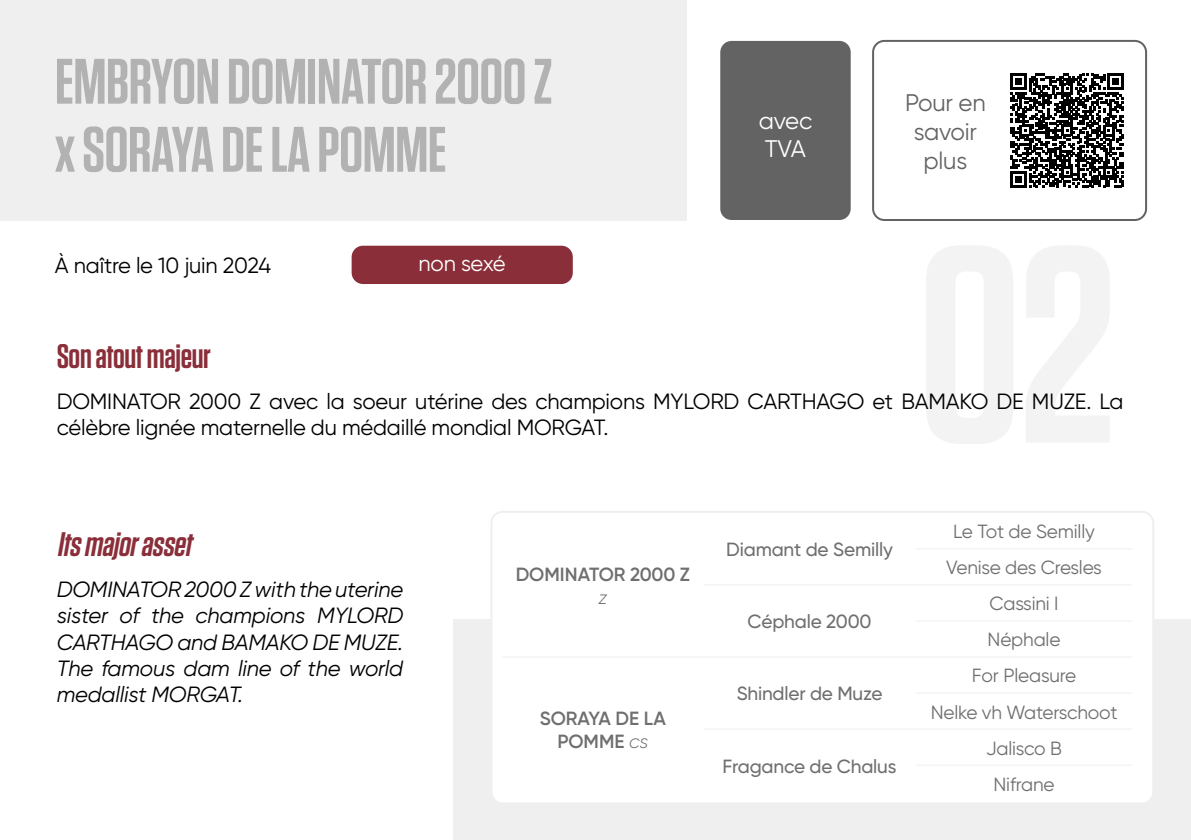
<style>
.page{position:relative;width:1191px;height:840px;background:#fff}
.page>*{position:absolute;margin:0;border:0;box-sizing:border-box;transform-origin:0 0}
.t1{font:600 64px/68px "Tungsten";letter-spacing:-.01em;color:#b3b2b2}
.t2{font:600 34px "Tungsten";letter-spacing:-.01em;color:#8a2f3a}
.t3{font:italic 600 34px "Tungsten";color:#8a2f3a}
.t4{font:24px/28.8px "Gilroy";letter-spacing:-.01em;color:#646363;text-align:center}
.t5{font:24px/28.8px "Gilroy";letter-spacing:-.01em;color:#fff}
.t6{font:22px/26.4px "Gilroy";letter-spacing:-.01em;color:#000}
.t7{font:italic 22px/26.4px "Gilroy";letter-spacing:-.01em;color:#000;text-align:justify}
.t8{font:22px "Gilroy";letter-spacing:-.025em;color:#fff}
.t9{font:19px/36px "Gilroy";letter-spacing:-.01em;color:#706f6f;text-align:center}
.t10{font:500 19px "Gilroy";letter-spacing:-.01em;color:#706f6f}
.t11{font:600 19px/22.8px "Gilroy";color:#706f6f;text-align:center}
.t12{font:italic 300 19px "Gilroy";color:#706f6f}
.s1{font-weight:300;font-style:italic}
</style>
<div class="page">
<div style="left:454px;top:619px;width:737px;height:220px;background:#eeefee"></div>
<div style="left:0;top:0;width:686px;height:220px;background:#eeefee"></div>
<div style="left:351px;top:245px;width:222px;height:39px;background:#8a2f3a;border-radius:11px"></div>
<div style="left:491px;top:511px;width:662px;height:292px;background:#fff;border-radius:11px"></div>
<hr style="left:916px;top:548px;width:216px;height:1px;background:#eeefee">
<hr style="left:703px;top:584px;width:213px;height:1px;background:#eeefee">
<hr style="left:916px;top:584px;width:216px;height:1px;background:#eeefee">
<hr style="left:916px;top:620px;width:216px;height:1px;background:#eeefee">
<hr style="left:502px;top:656px;width:201px;height:1px;background:#eeefee">
<hr style="left:703px;top:656px;width:213px;height:1px;background:#eeefee">
<hr style="left:916px;top:656px;width:216px;height:1px;background:#eeefee">
<hr style="left:916px;top:692px;width:216px;height:1px;background:#eeefee">
<hr style="left:703px;top:728px;width:213px;height:1px;background:#eeefee">
<hr style="left:916px;top:728px;width:216px;height:1px;background:#eeefee">
<hr style="left:916px;top:764px;width:216px;height:1px;background:#eeefee">
<div style="left:490px;top:510px;width:664px;height:293px;border:2px solid #eeefee;border-radius:11px"></div>
<svg style="left:1010px;top:74px;width:113px;height:113px"></svg>
<div style="left:720px;top:41px;width:130px;height:179px;background:#646363;border-radius:11px"></div>
<div style="left:872px;top:40px;width:275px;height:181px;border:2px solid #646363;border-radius:11px"></div>
<h1 class="t1" style="left:55px;top:49px;width:499px">EMBRYON DOMINATOR 2000 Z x SORAYA DE LA POMME</h1>
<p class="t6" style="left:55px;top:251px;width:218px">À naître le 10 juin 2024</p>
<p class="t8" style="left:418px;top:250px;width:89px">non sexé</p>
<p class="t5" style="left:758px;top:105px;width:55px">avec<br>TVA</p>
<p class="t4" style="left:905px;top:88px;width:82px">Pour en savoir plus</p>
<h2 class="t2" style="left:57px;top:338px;width:156px">Son atout majeur</h2>
<p class="t6" style="left:57px;top:387px;width:1068px">DOMINATOR 2000 Z avec la soeur utérine des champions MYLORD CARTHAGO et BAMAKO DE MUZE. La célèbre lignée maternelle du médaillé mondial MORGAT.</p>
<h2 class="t3" style="left:57px;top:526px;width:143px">Itsmajorasset</h2>
<p class="t7" style="left:57px;top:575px;width:348px">DOMINATOR 2000 Z with the uterine sister of the champions MYLORD CARTHAGO and BAMAKO DE MUZE.<br>The famous dam line of the world medallist MORGAT.</p>
<p class="t11" style="left:516px;top:562px;width:176px">DOMINATOR 2000 Z</p>
<p class="t12" style="left:598px;top:585px;width:10px">z</p>
<p class="t11" style="left:540px;top:706px;width:127px">SORAYA DE LA<br>POMME <span class="s1">cs</span></p>
<p class="t10" style="left:726px;top:537px;width:168px">Diamant de Semilly</p>
<p class="t10" style="left:747px;top:609px;width:125px">Céphale 2000</p>
<p class="t10" style="left:736px;top:681px;width:147px">Shindler de Muze</p>
<p class="t10" style="left:722px;top:753px;width:175px">Fragance de Chalus</p>
<p class="t9" style="left:946px;top:513px;width:157px">Le Tot de Semilly<br>Venise des Cresles</p>
<p class="t9" style="left:987px;top:585px;width:74px;text-align:left">Cassini I<br>Néphale</p>
<p class="t9" style="left:930px;top:657px;width:188px">For Pleasure<br>Nelke vh Waterschoot</p>
<p class="t9" style="left:986px;top:729px;width:77px">Jalisco B<br>Nifrane</p>
</div>
